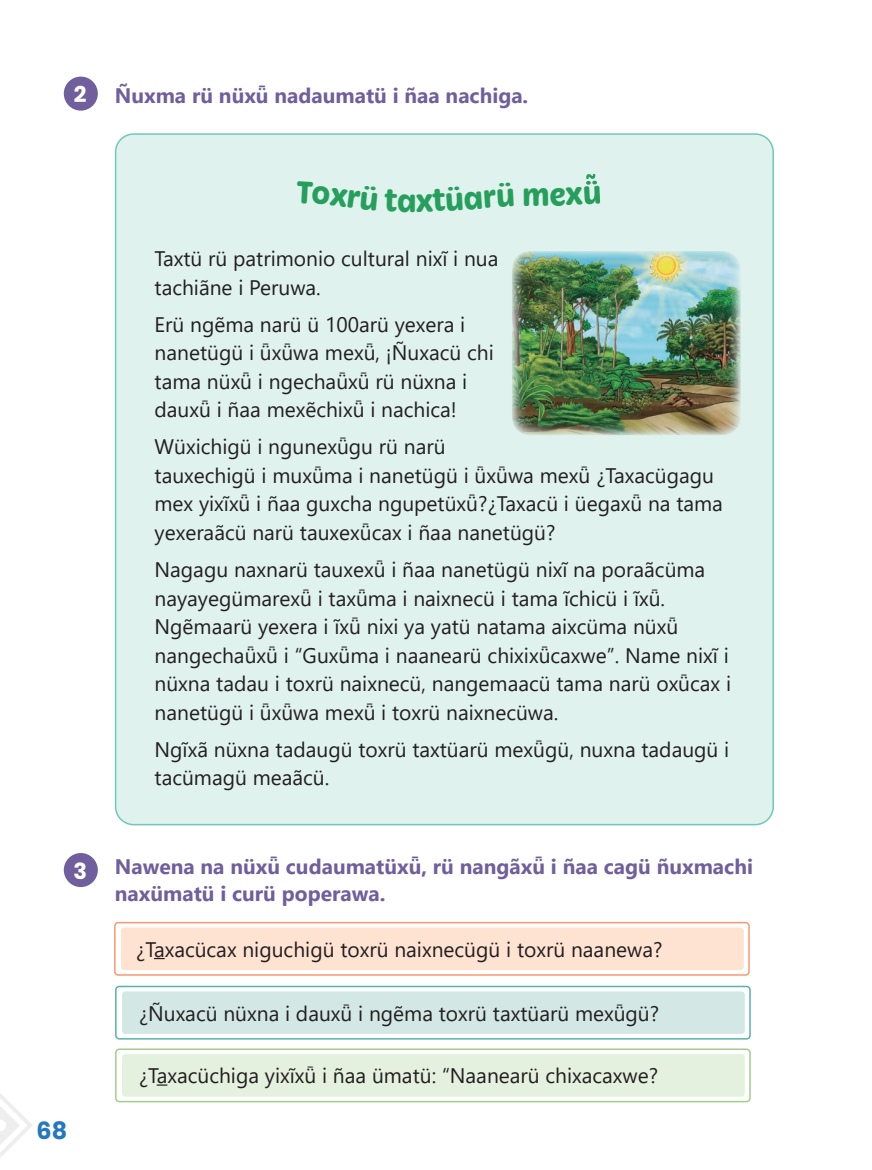
<style>
.page{position:relative;width:872px;height:1170px;background:#fff}
.page>*{position:absolute;margin:0;border:0;box-sizing:border-box;transform-origin:0 0}
.t1{font:700 33px "Mithella";color:#269f5c}
.t2{font:700 24px "Poppins";color:#2479be}
.numeros{font:700 22.5px "Poppins";color:#fff}
.paráfos{font:21px/28.5px "Segoe UI";color:#231f20}
.paráfos-2{font:700 21px/27px "Segoe UI";color:#705f9c}
</style>
<div class="page">
<svg style="left:0;top:1093px;width:33px;height:64px"></svg>
<div style="left:64px;top:77px;width:34px;height:34px;background:#705f9c;border-radius:50%"></div>
<div style="left:116px;top:134px;width:657px;height:690px;background:#e0f2ee;border-radius:18px"></div>
<div style="left:121px;top:927px;width:623px;height:42px;background:#fee2d2;border-radius:3px"></div>
<div style="left:122px;top:991px;width:623px;height:42px;background:#d3e7e4;border-radius:3px"></div>
<div style="left:114px;top:921px;width:635px;height:54px;border:2px solid #f79a72;border-radius:3px"></div>
<div style="left:115px;top:985px;width:635px;height:54px;border:2px solid #58b3a8;border-radius:3px"></div>
<svg style="left:154px;top:957px;width:11px;height:2px"></svg>
<div style="left:122px;top:1054px;width:623px;height:42px;background:#e4f1de;border-radius:3px"></div>
<div style="left:115px;top:1048px;width:635px;height:54px;border:2px solid #9fd08a;border-radius:3px"></div>
<div style="left:64px;top:853px;width:34px;height:34px;background:#705f9c;border-radius:50%"></div>
<img style="left:512px;top:251px;width:229px;height:184px">
<svg style="left:584px;top:174px;width:16px;height:31px"></svg>
<p class="numeros" style="left:74px;top:81px;width:14px">2</p>
<p class="paráfos-2" style="left:115px;top:80px;width:415px">Ñuxma rü nüxǖ nadaumatü i ñaa nachiga.</p>
<h1 class="t1" style="left:397px;top:182px;width:21px">a</h1>
<p class="paráfos" style="left:154px;top:243px;width:345px">Taxtü rü patrimonio cultural nixĩ i nua tachiãne i Peruwa.</p>
<p class="paráfos" style="left:154px;top:308px;width:341px">Erü ngẽma narü ü 100arü yexera i nanetügü i ǖxǖwa mexǖ, ¡Ñuxacü chi tama nüxǖ i ngechaǖxǖ rü nüxna i dauxǖ i ñaa mexẽchixǖ i nachica!</p>
<p class="paráfos" style="left:154px;top:431px;width:570px">Wüxichigü i ngunexǖgu rü narü<br>tauxechigü i muxǖma i nanetügü i ǖxǖwa mexǖ ¿Taxacügagu mex yixĩxǖ i ñaa guxcha ngupetüxǖ?¿Taxacü i üegaxǖ na tama yexeraãcü narü tauxexǖcax i ñaa nanetügü?</p>
<p class="paráfos" style="left:154px;top:553px;width:578px">Nagagu naxnarü tauxexǖ i ñaa nanetügü nixĩ na poraãcüma nayayegümarexǖ i taxǖma i naixnecü i tama ĩchicü i ĩxǖ.<br>Ngẽmaarü yexera i ĩxǖ nixi ya yatü natama aixcüma nüxǖ nangechaǖxǖ i “Guxǖma i naanearü chixixǖcaxwe”. Name nixĩ i nüxna tadau i toxrü naixnecü, nangemaacü tama narü oxǖcax i nanetügü i ǖxǖwa mexǖ i toxrü naixnecüwa.</p>
<p class="paráfos" style="left:154px;top:733px;width:576px">Ngĩxã nüxna tadaugü toxrü taxtüarü mexǖgü, nuxna tadaugü i tacümagü meaãcü.</p>
<p class="numeros" style="left:73px;top:857px;width:15px">3</p>
<p class="paráfos-2" style="left:115px;top:851px;width:639px">Nawena na nüxǖ cudaumatüxǖ, rü nangãxǖ i ñaa cagü ñuxmachi naxümatü i curü poperawa.</p>
<p class="paráfos" style="left:136px;top:933px;width:528px">¿Taxacücax niguchigü toxrü naixnecügü i toxrü naanewa?</p>
<p class="paráfos" style="left:139px;top:996px;width:522px">¿Ñuxacü nüxna i dauxǖ i ngẽma toxrü taxtüarü mexǖgü?</p>
<p class="t2" style="left:37px;top:1116px;width:32px">68</p>
<p class="paráfos" style="left:139px;top:1059px;width:521px">¿Taxacüchiga yixĩxǖ i ñaa ümatü: “Naanearü chixacaxwe?</p>
</div>
